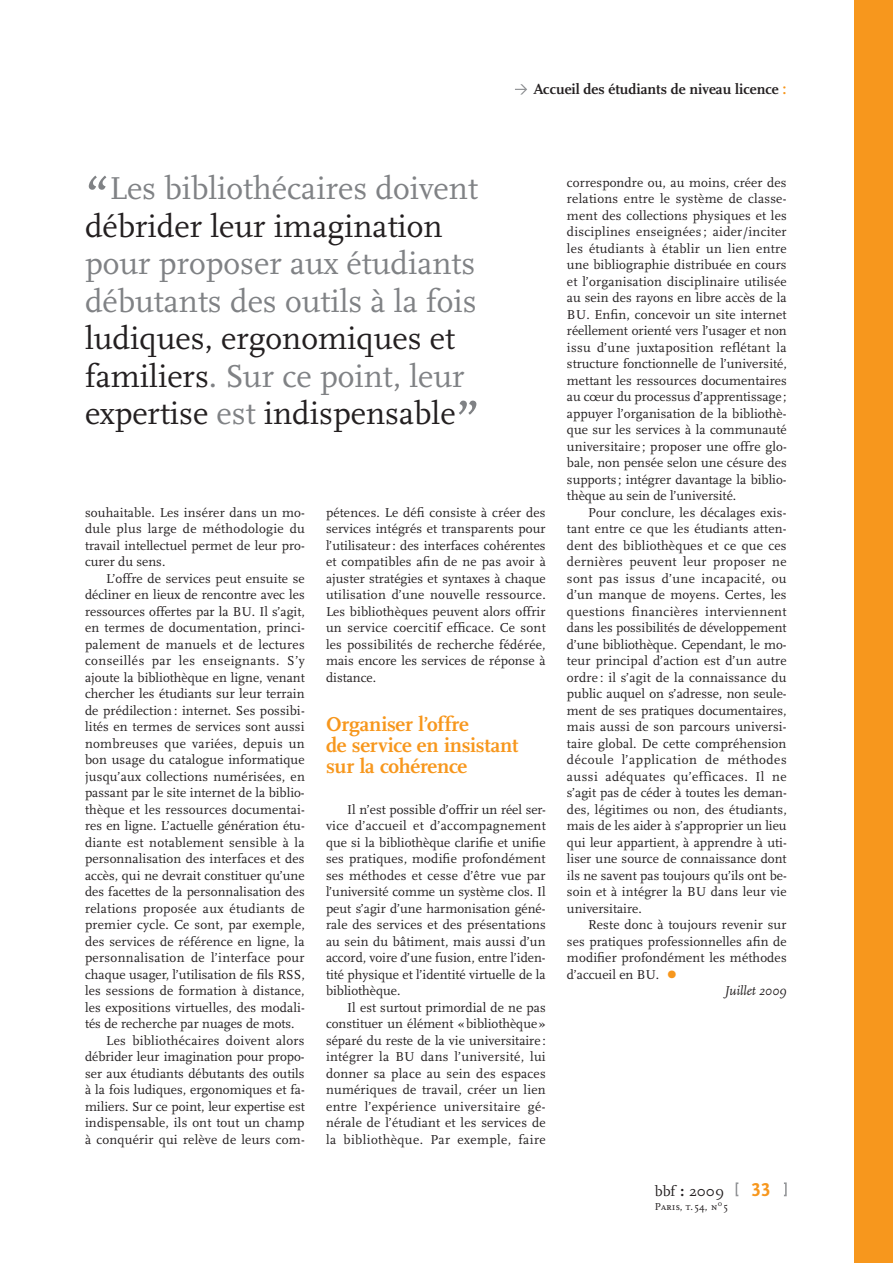
<style>
.page{position:relative;width:893px;height:1263px;background:#fff}
.page>*{position:absolute;margin:0;border:0;box-sizing:border-box;transform-origin:0 0}
.t1{font:33px/37.5px "Scala";color:#808285}
.t2{font:33px/37.5px "Scala";color:#231f20}
.t3{font:700 21px/21px "Scala";letter-spacing:-.01em;color:#f7971d}
.t4{font:700 19.5px "Scala Sans LF";color:#f7971d}
.t5{font:700 15px "Scala";color:#231f20}
.t6{font:15px "Scala";color:#231f20}
.t7{font:13.5px/16.5px "Scala";letter-spacing:.01em;color:#231f20;text-align:justify}
.t8{font:13.5px "Scala";letter-spacing:.035em;color:#231f20}
.t9{font:italic 13.5px "Scala";color:#231f20}
.t10{font:10.5px "Scala Caps";color:#231f20}
.s1{font-size:16.5px;color:#f7971d}
.s2{font-size:60px}
.s3{color:#231f20}
.s4{color:#808285}
.s5{font-size:60px;color:#808285}
.s6{font-family:"Scala Sans";font-weight:700}
</style>
<div class="page">
<svg style="left:736px;top:1182px;width:2px;height:14px"></svg>
<svg style="left:784px;top:1182px;width:3px;height:14px"></svg>
<div style="left:855px;top:0;width:38px;height:1263px;background:#f7971d"></div>
<svg style="left:515px;top:84px;width:12px;height:11px"></svg>
<p class="t5" style="left:533px;top:81px;width:255px">Accueil des étudiants de niveau licence <span class="s1">:</span></p>
<h1 class="t1" style="left:85px;top:171px;width:394px"><span class="s2">“</span>Les bibliothécaires doivent <span class="s3">débrider leur imagination</span></h1>
<h1 class="t1" style="left:85px;top:245px;width:393px">pour proposer aux étudiants débutants des outils à la fois</h1>
<h1 class="t2" style="left:85px;top:320px;width:397px">ludiques, ergonomiques et familiers<span class="s4">. Sur ce point, leur </span>expertise <span class="s4">est</span> indispensable<span class="s5">”</span></h1>
<p class="t7" style="left:85px;top:504px;width:221px">souhaitable. Les insérer dans un mo&shy;dule plus large de méthodologie du travail intellectuel permet de leur pro&shy;curer du sens.</p>
<p class="t7" style="left:106px;top:570px;width:200px">L’offre de services peut ensuite se</p>
<p class="t7" style="left:85px;top:587px;width:221px">décliner en lieux de rencontre avec les</p>
<p class="t7" style="left:85px;top:603px;width:221px">ressources offertes par la BU. Il s’agit,</p>
<p class="t7" style="left:85px;top:620px;width:221px">en termes de documentation, princi-</p>
<p class="t7" style="left:85px;top:636px;width:221px">palement de manuels et de lectures</p>
<p class="t8" style="left:85px;top:653px;width:221px">conseillés par les enseignants. S’y</p>
<p class="t7" style="left:85px;top:669px;width:221px">ajoute la bibliothèque en ligne, venant</p>
<p class="t7" style="left:85px;top:686px;width:221px">chercher les étudiants sur leur terrain</p>
<p class="t7" style="left:85px;top:702px;width:221px">de prédilection : internet. Ses possibi-</p>
<p class="t7" style="left:85px;top:719px;width:221px">lités en termes de services sont aussi</p>
<p class="t7" style="left:85px;top:735px;width:221px">nombreuses que variées, depuis un</p>
<p class="t7" style="left:85px;top:752px;width:221px">bon usage du catalogue informatique</p>
<p class="t7" style="left:85px;top:768px;width:221px">jusqu’aux collections numérisées, en</p>
<p class="t7" style="left:85px;top:785px;width:221px">passant par le site internet de la biblio-</p>
<p class="t7" style="left:85px;top:801px;width:221px">thèque et les ressources documentai-</p>
<p class="t7" style="left:85px;top:818px;width:221px">res en ligne. L’actuelle génération étu-</p>
<p class="t7" style="left:85px;top:834px;width:221px">diante est notablement sensible à la</p>
<p class="t7" style="left:85px;top:851px;width:221px">personnalisation des interfaces et des</p>
<p class="t7" style="left:85px;top:867px;width:221px">accès, qui ne devrait constituer qu’une</p>
<p class="t7" style="left:85px;top:884px;width:221px">des facettes de la personnalisation des</p>
<p class="t7" style="left:85px;top:900px;width:221px">relations proposée aux étudiants de</p>
<p class="t7" style="left:85px;top:917px;width:221px">premier cycle. Ce sont, par exemple,</p>
<p class="t7" style="left:85px;top:933px;width:221px">des services de référence en ligne, la</p>
<p class="t7" style="left:85px;top:950px;width:221px">personnalisation de l’interface pour</p>
<p class="t7" style="left:85px;top:966px;width:221px">chaque usager, l’utilisation de fils RSS,</p>
<p class="t7" style="left:85px;top:983px;width:221px">les sessions de formation à distance,</p>
<p class="t7" style="left:85px;top:999px;width:221px">les expositions virtuelles, des modali-</p>
<p class="t7" style="left:85px;top:1016px;width:211px">tés de recherche par nuages de mots.</p>
<p class="t7" style="left:106px;top:1032px;width:200px">Les bibliothécaires doivent alors</p>
<p class="t7" style="left:85px;top:1049px;width:221px">débrider leur imagination pour propo-</p>
<p class="t7" style="left:85px;top:1065px;width:221px">ser aux étudiants débutants des outils</p>
<p class="t7" style="left:85px;top:1082px;width:221px">à la fois ludiques, ergonomiques et fa-</p>
<p class="t7" style="left:85px;top:1098px;width:221px">miliers. Sur ce point, leur expertise est</p>
<p class="t7" style="left:85px;top:1115px;width:221px">indispensable, ils ont tout un champ</p>
<p class="t7" style="left:85px;top:1131px;width:221px">à conquérir qui relève de leurs com-</p>
<p class="t7" style="left:326px;top:504px;width:221px">pétences. Le défi consiste à créer des services intégrés et transparents pour l’utilisateur: des interfaces cohérentes et compatibles afin de ne pas avoir à ajuster stratégies et syntaxes à chaque utilisation d’une nouvelle ressource.<br>Les bibliothèques peuvent alors offrir un service coercitif efficace. Ce sont les possibilités de recherche fédérée, mais encore les services de réponse à distance.</p>
<h2 class="t3" style="left:326px;top:714px;width:194px">Organiser l’offre<br>de service en insistant sur la cohérence</h2>
<p class="t7" style="left:326px;top:801px;width:221px;text-indent:21px">Il n’est possible d’offrir un réel ser&shy;vice d’accueil et d’accompagnement que si la bibliothèque clarifie et unifie ses pratiques, modifie profondément ses méthodes et cesse d’être vue par l’université comme un système clos. Il peut s’agir d’une harmonisation géné&shy;rale des services et des présentations au sein du bâtiment, mais aussi d’un accord, voire d’une fusion, entre l’iden&shy;tité physique et l’identité virtuelle de la bibliothèque.</p>
<p class="t7" style="left:326px;top:999px;width:221px;text-indent:21px">Il est surtout primordial de ne pas constituer un élément «bibliothèque» séparé du reste de la vie universitaire : intégrer la BU dans l’université, lui donner sa place au sein des espaces numériques de travail, créer un lien entre l’expérience universitaire gé&shy;nérale de l’étudiant et les services de la bibliothèque. Par exemple, faire</p>
<p class="t7" style="left:567px;top:174px;width:221px">correspondre ou, au moins, créer des relations entre le système de classe&shy;ment des collections physiques et les disciplines enseignées ; aider/inciter les étudiants à établir un lien entre une bibliographie distribuée en cours et l’organisation disciplinaire utilisée au sein des rayons en libre accès de la BU. Enfin, concevoir un site internet réellement orienté vers l’usager et non issu d’une juxtaposition reflétant la structure fonctionnelle de l’université, mettant les ressources documentaires au cœur du processus d’apprentissage ; appuyer l’organisation de la bibliothè&shy;que sur les services à la communauté universitaire ; proposer une offre glo&shy;bale, non pensée selon une césure des supports ; intégrer davantage la biblio&shy;thèque au sein de l’université.</p>
<p class="t7" style="left:567px;top:504px;width:221px;text-indent:21px">Pour conclure, les décalages exis&shy;tant entre ce que les étudiants atten&shy;dent des bibliothèques et ce que ces dernières peuvent leur proposer ne sont pas issus d’une incapacité, ou d’un manque de moyens. Certes, les questions financières interviennent dans les possibilités de développement d’une bibliothèque. Cependant, le mo&shy;teur principal d’action est d’un autre ordre : il s’agit de la connaissance du public auquel on s’adresse, non seule&shy;ment de ses pratiques documentaires, mais aussi de son parcours universi&shy;taire global. De cette compréhension découle l’application de méthodes aussi adéquates qu’efficaces. Il ne s’agit pas de céder à toutes les deman&shy;des, légitimes ou non, des étudiants, mais de les aider à s’approprier un lieu qui leur appartient, à apprendre à uti&shy;liser une source de connaissance dont ils ne savent pas toujours qu’ils ont be&shy;soin et à intégrer la BU dans leur vie universitaire.</p>
<p class="t7" style="left:567px;top:917px;width:221px;text-indent:21px">Reste donc à toujours revenir sur ses pratiques professionnelles afin de modifier profondément les méthodes d’accueil en BU.</p>
<p class="t9" style="left:666px;top:984px;width:122px"><sup>•</sup> Juillet 2009</p>
<p class="t6" style="left:655px;top:1183px;width:71px">bbf <span class="s6">:</span> 2009</p>
<h3 class="t4" style="left:751px;top:1179px;width:21px">33</h3>
<p class="t10" style="left:655px;top:1200px;width:75px">Paris, t. 54, n<sup>o</sup> 5</p>
</div>
